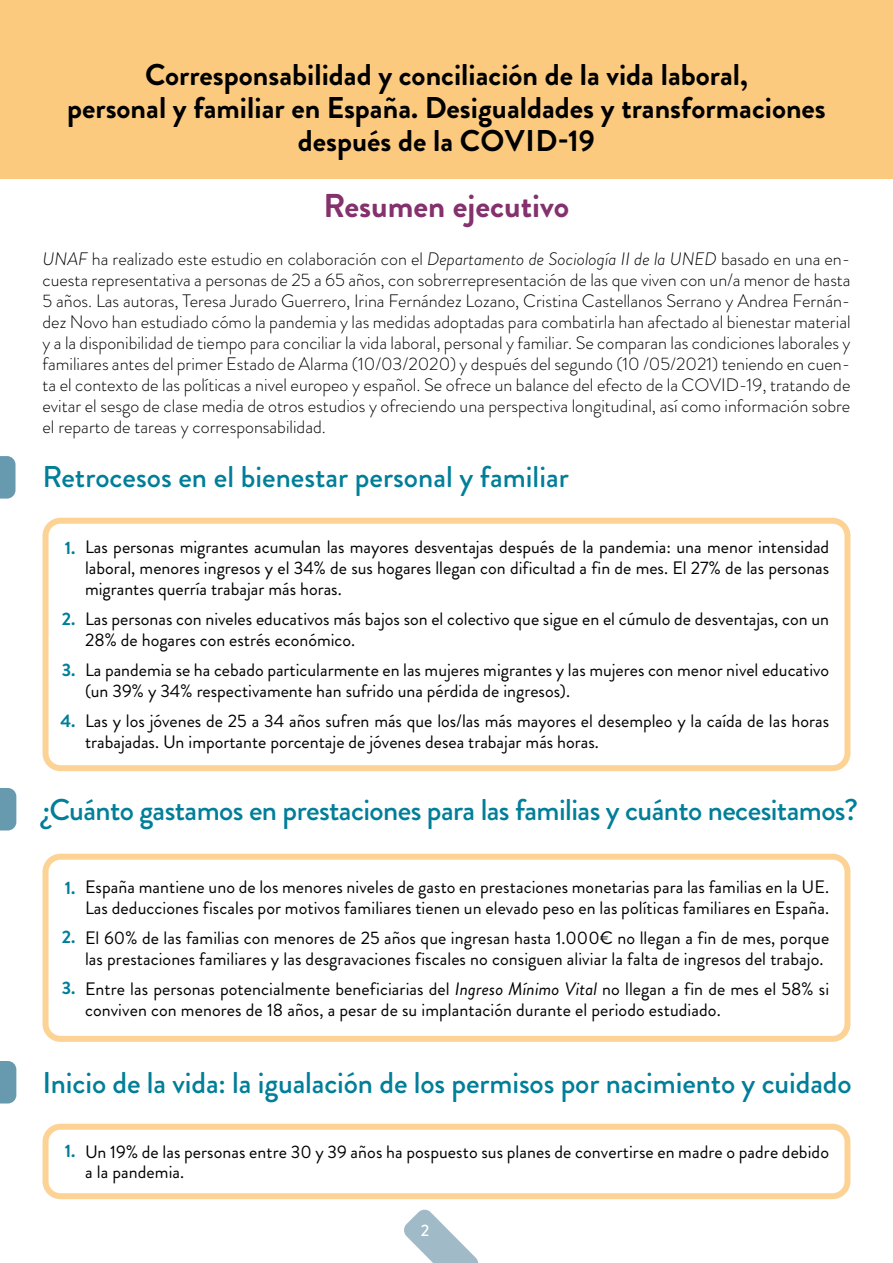
<style>
.page{position:relative;width:893px;height:1263px;background:#fff}
.page>*{position:absolute;margin:0;border:0;box-sizing:border-box;transform-origin:0 0}
.t1{font:700 33px "Brandon Grotesque";color:#84316d}
.t2{font:500 30px "Brandon Grotesque";letter-spacing:-.005em;color:#017e98}
.t3{font:700 30px/33px "Brandon Grotesque";color:#000;text-align:center}
.t4{font:18px/21px "Brandon Grotesque";letter-spacing:.005em;color:#000}
.t5{font:300 18px/21px "Brandon Grotesque";color:#000;text-align:justify}
.t6{font:700 18px "Brandon Grotesque";color:#017e98}
.t7{font:500 16.5px "Brandon Grotesque";color:#fff}
.s1{font-style:italic}
</style>
<div class="page">
<svg style="left:404px;top:1209px;width:75px;height:54px"></svg>
<div style="left:0;top:0;width:893px;height:179px;background:#fbca7f"></div>
<svg style="left:0;top:788px;width:16px;height:42px"></svg>
<div style="left:43px;top:518px;width:807px;height:253px;border:6px solid #fcd395;border-radius:15px"></div>
<div style="left:43px;top:854px;width:807px;height:188px;border:6px solid #fcd395;border-radius:15px"></div>
<svg style="left:0;top:456px;width:16px;height:43px"></svg>
<div style="left:43px;top:1124px;width:807px;height:75px;border:6px solid #fcd395;border-radius:15px"></div>
<svg style="left:0;top:1061px;width:16px;height:42px"></svg>
<h2 class="t3" style="left:67px;top:58px;width:760px">Corresponsabilidad y conciliación de la vida laboral,<br>personal y familiar en España. Desigualdades y transformaciones después de la COVID-19</h2>
<h1 class="t1" style="left:324px;top:182px;width:247px">Resumen ejecutivo</h1>
<p class="t5" style="left:43px;top:248px;width:810px"><span class="s1">UNAF</span> ha realizado este estudio en colaboración con el <span class="s1">Departamento de Sociología II de la UNED</span> basado en una en&shy;cuesta representativa a personas de 25 a 65 años, con sobrerrepresentación de las que viven con un/a menor de hasta 5 años. Las autoras, Teresa Jurado Guerrero, Irina Fernández Lozano, Cristina Castellanos Serrano y Andrea Fernán&shy;dez Novo han estudiado cómo la pandemia y las medidas adoptadas para combatirla han afectado al bienestar material y a la disponibilidad de tiempo para conciliar la vida laboral, personal y familiar. Se comparan las condiciones laborales y familiares antes del primer Estado de Alarma (10/03/2020) y después del segundo (10 /05/2021) teniendo en cuen&shy;ta el contexto de las políticas a nivel europeo y español. Se ofrece un balance del efecto de la COVID-19, tratando de evitar el sesgo de clase media de otros estudios y ofreciendo una perspectiva longitudinal, así como información sobre el reparto de tareas y corresponsabilidad.</p>
<h2 class="t2" style="left:43px;top:456px;width:528px">Retrocesos en el bienestar personal y familiar</h2>
<p class="t6" style="left:65px;top:535px;width:12px">1.</p>
<p class="t6" style="left:62px;top:606px;width:15px">2.</p>
<p class="t6" style="left:62px;top:657px;width:15px">3.</p>
<p class="t6" style="left:61px;top:708px;width:16px">4.</p>
<p class="t4" style="left:85px;top:537px;width:746px;text-align:justify">Las personas migrantes acumulan las mayores desventajas después de la pandemia: una menor intensidad laboral, menores ingresos y el 34% de sus hogares llegan con dificultad a fin de mes. El 27% de las personas migrantes querría trabajar más horas.</p>
<p class="t4" style="left:85px;top:609px;width:745px">Las personas con niveles educativos más bajos son el colectivo que sigue en el cúmulo de desventajas, con un<br>28% de hogares con estrés económico.</p>
<p class="t4" style="left:85px;top:660px;width:746px">La pandemia se ha cebado particularmente en las mujeres migrantes y las mujeres con menor nivel educativo (un 39% y 34% respectivamente han sufrido una pérdida de ingresos).</p>
<p class="t4" style="left:85px;top:711px;width:746px">Las y los jóvenes de 25 a 34 años sufren más que los/las más mayores el desempleo y la caída de las horas trabajadas. Un importante porcentaje de jóvenes desea trabajar más horas.</p>
<h2 class="t2" style="left:43px;top:789px;width:817px">¿Cuánto gastamos en prestaciones para las familias y cuánto necesitamos?</h2>
<p class="t6" style="left:65px;top:875px;width:12px">1.</p>
<p class="t6" style="left:62px;top:924px;width:15px">2.</p>
<p class="t6" style="left:62px;top:975px;width:15px">3.</p>
<p class="t4" style="left:85px;top:876px;width:746px">España mantiene uno de los menores niveles de gasto en prestaciones monetarias para las familias en la UE.<br>Las deducciones fiscales por motivos familiares tienen un elevado peso en las políticas familiares en España.</p>
<p class="t4" style="left:85px;top:927px;width:746px">El 60% de las familias con menores de 25 años que ingresan hasta 1.000€ no llegan a fin de mes, porque las prestaciones familiares y las desgravaciones fiscales no consiguen aliviar la falta de ingresos del trabajo.</p>
<p class="t4" style="left:85px;top:978px;width:746px">Entre las personas potencialmente beneficiarias del <span class="s1">Ingreso Mínimo Vital</span> no llegan a fin de mes el 58% si conviven con menores de 18 años, a pesar de su implantación durante el periodo estudiado.</p>
<h2 class="t2" style="left:43px;top:1062px;width:811px">Inicio de la vida: la igualación de los permisos por nacimiento y cuidado</h2>
<p class="t6" style="left:65px;top:1138px;width:12px">1.</p>
<p class="t4" style="left:85px;top:1142px;width:745px;line-height:19.5px">Un 19% de las personas entre 30 y 39 años ha pospuesto sus planes de convertirse en madre o padre debido a la pandemia.</p>
<p class="t7" style="left:421px;top:1219px;width:10px">2</p>
</div>
